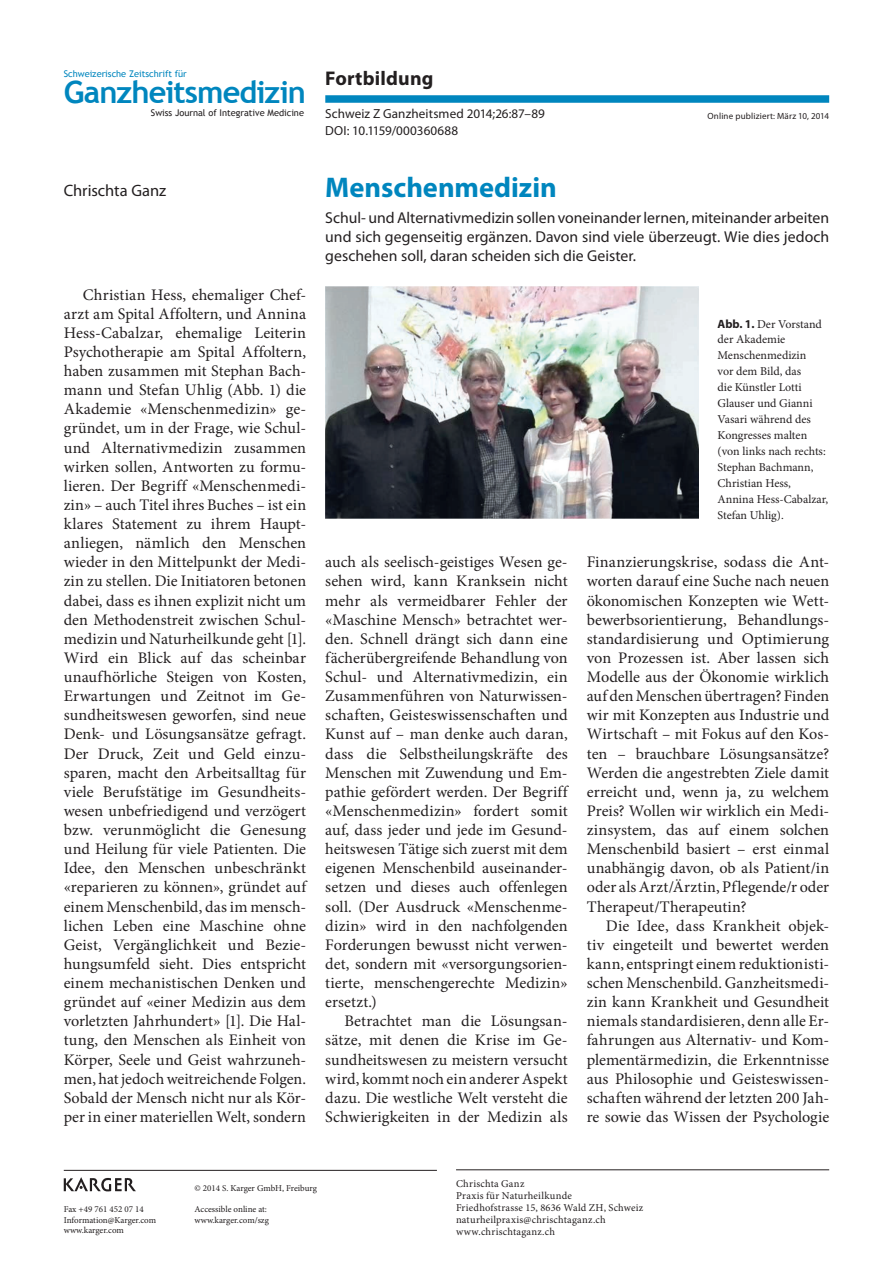
<style>
.page{position:relative;width:893px;height:1263px;background:#fff}
.page>*{position:absolute;margin:0;border:0;box-sizing:border-box;transform-origin:0 0}
.t1{font:700 30.75px "Trebuchet MS";letter-spacing:-.03em;color:#0086be}
.t2{font:700 28.5px "Myriad Pro";color:#0086be}
.t3{font:700 19.8px "Myriad Pro";letter-spacing:.01em;color:#231f20}
.t4{font:16.5px "Myriad Pro";letter-spacing:-.005em;color:#231f20}
.t5{font:16.2px/19px "Minion Pro";color:#231f20;text-align:justify}
.t6{font:15.75px/19px "Myriad Pro";color:#231f20;text-align:justify}
.t7{font:13.2px/17px "Myriad Pro";letter-spacing:.01em;color:#231f20}
.t8{font:12px/15.9px "Minion Pro";color:#231f20}
.t9{font:10.5px/12px "Minion Pro";letter-spacing:.02em;color:#231f20}
.t10{font:9.15px "Trebuchet MS";color:#231f20}
.t11{font:9.15px "Trebuchet MS";color:#0086be}
.t12{font:9px/10.5px "Minion Pro";color:#231f20}
.t13{font:9px "Myriad Pro";letter-spacing:.02em;color:#231f20}
.s1{font-family:"Myriad Pro";font-weight:700}
</style>
<div class="page">
<img style="left:64px;top:1177px;width:71px;height:15px">
<hr style="left:64px;top:1170px;width:373px;height:1px;background:#231f20">
<div style="left:325px;top:95px;width:504px;height:8px;background:#0086be"></div>
<hr style="left:456px;top:1169px;width:373px;height:1px;background:#231f20">
<img style="left:325px;top:287px;width:373px;height:231px">
<p class="t11" style="left:64px;top:68px;width:125px">Schweizerische Zeitschrift für</p>
<h1 class="t1" style="left:64px;top:73px;width:244px">Ganzheitsmedizin</h1>
<p class="t10" style="left:151px;top:107px;width:155px">Swiss Journal of Integrative Medicine</p>
<p class="t4" style="left:64px;top:181px;width:104px">Chrischta Ganz</p>
<p class="t5" style="left:64px;top:285px;width:244px;text-indent:19px">Christian Hess, ehemaliger Chef&shy;arzt am Spital Affoltern, und Annina Hess-Cabalzar, ehemalige Leiterin Psychotherapie am Spital Affoltern, haben zusammen mit Stephan Bach&shy;mann und Stefan Uhlig (Abb. 1) die Akademie «Menschenmedizin» ge&shy;gründet, um in der Frage, wie Schul&shy;und Alternativmedizin zusammen wirken sollen, Antworten zu formu&shy;lieren. Der Begriff «Menschenmedi&shy;zin» – auch Titel ihres Buches – ist ein klares Statement zu ihrem Haupt&shy;anliegen, nämlich den Menschen wieder in den Mittelpunkt der Medi&shy;zin zu stellen. Die Initiatoren betonen dabei, dass es ihnen explizit nicht um den Methodenstreit zwischen Schul&shy;medizin und Naturheilkunde geht [1].<br>Wird ein Blick auf das scheinbar unaufhörliche Steigen von Kosten, Erwartungen und Zeitnot im Ge&shy;sundheitswesen geworfen, sind neue Denk- und Lösungsansätze gefragt.<br>Der Druck, Zeit und Geld einzu&shy;sparen, macht den Arbeitsalltag für viele Berufstätige im Gesundheits&shy;wesen unbefriedigend und verzögert bzw. verunmöglicht die Genesung und Heilung für viele Patienten. Die Idee, den Menschen unbeschränkt «reparieren zu können», gründet auf einem Menschenbild, das im mensch&shy;lichen Leben eine Maschine ohne Geist, Vergänglichkeit und Bezie&shy;hungsumfeld sieht. Dies entspricht einem mechanistischen Denken und gründet auf «einer Medizin aus dem vorletzten Jahrhundert» [1]. Die Hal&shy;tung, den Menschen als Einheit von Körper, Seele und Geist wahrzuneh&shy;men, hat jedoch weitreichende Folgen.<br>Sobald der Mensch nicht nur als Kör&shy;per in einer materiellen Welt, sondern</p>
<p class="t3" style="left:325px;top:65px;width:110px">Fortbildung</p>
<p class="t7" style="left:325px;top:105px;width:221px">Schweiz Z Ganzheitsmed 2014;26:87–89<br>DOI: 10.1159/000360688</p>
<p class="t13" style="left:707px;top:110px;width:123px">Online publiziert: März 10, 2014</p>
<h2 class="t2" style="left:325px;top:168px;width:233px">Menschenmedizin</h2>
<p class="t6" style="left:325px;top:208px;width:505px">Schul- und Alternativmedizin sollen voneinander lernen, miteinander arbeiten und sich gegenseitig ergänzen. Davon sind viele überzeugt. Wie dies jedoch geschehen soll, daran scheiden sich die Geister.</p>
<p class="t5" style="left:325px;top:553px;width:244px">auch als seelisch-geistiges Wesen ge&shy;sehen wird, kann Kranksein nicht mehr als vermeidbarer Fehler der «Maschine Mensch» betrachtet wer&shy;den. Schnell drängt sich dann eine fächerübergreifende Behandlung von Schul- und Alternativmedizin, ein Zusammenführen von Naturwissen&shy;schaften, Geisteswissenschaften und Kunst auf – man denke auch daran, dass die Selbstheilungskräfte des Menschen mit Zuwendung und Em&shy;pathie gefördert werden. Der Begriff «Menschenmedizin» fordert somit auf, dass jeder und jede im Gesund&shy;heitswesen Tätige sich zuerst mit dem eigenen Menschenbild auseinander&shy;setzen und dieses auch offenlegen soll. (Der Ausdruck «Menschenme&shy;dizin» wird in den nachfolgenden Forderungen bewusst nicht verwen&shy;det, sondern mit «versorgungsorien&shy;tierte, menschengerechte Medizin» ersetzt.)</p>
<p class="t5" style="left:325px;top:1012px;width:244px;text-indent:19px">Betrachtet man die Lösungsan&shy;sätze, mit denen die Krise im Ge&shy;sundheitswesen zu meistern versucht wird, kommt noch ein anderer Aspekt dazu. Die westliche Welt versteht die Schwierigkeiten in der Medizin als</p>
<p class="t8" style="left:718px;top:316px;width:112px"><span class="s1">Abb. 1.</span> Der Vorstand der Akademie<br>Menschenmedizin<br>vor dem Bild, das<br>die Künstler Lotti<br>Glauser und Gianni<br>Vasari während des<br>Kongresses malten (von links nach rechts:<br>Stephan Bachmann,<br>Christian Hess,<br>Annina Hess-Cabalzar,<br>Stefan Uhlig).</p>
<p class="t5" style="left:587px;top:553px;width:244px">Finanzierungskrise, sodass die Ant&shy;worten darauf eine Suche nach neuen ökonomischen Konzepten wie Wett&shy;bewerbsorientierung, Behandlungs&shy;standardisierung und Optimierung von Prozessen ist. Aber lassen sich Modelle aus der Ökonomie wirklich auf den Menschen übertragen? Finden wir mit Konzepten aus Industrie und Wirtschaft – mit Fokus auf den Kos&shy;ten – brauchbare Lösungsansätze?<br>Werden die angestrebten Ziele damit erreicht und, wenn ja, zu welchem Preis? Wollen wir wirklich ein Medi&shy;zinsystem, das auf einem solchen Menschenbild basiert – erst einmal unabhängig davon, ob als Patient/in oder als Arzt/Ärztin, Pflegende/r oder Therapeut/Therapeutin?</p>
<p class="t5" style="left:587px;top:916px;width:244px;text-indent:19px">Die Idee, dass Krankheit objek&shy;tiv eingeteilt und bewertet werden kann, entspringt einem reduktionisti&shy;schen Menschenbild. Ganzheitsmedi&shy;zin kann Krankheit und Gesundheit niemals standardisieren, denn alle Er&shy;fahrungen aus Alternativ- und Kom&shy;plementärmedizin, die Erkenntnisse aus Philosophie und Geisteswissen&shy;schaften während der letzten 200 Jah&shy;re sowie das Wissen der Psychologie</p>
<p class="t12" style="left:64px;top:1204px;width:94px">Fax +49 761 452 07 14<br>Information@Karger.com www.karger.com</p>
<p class="t12" style="left:195px;top:1183px;width:124px">© 2014 S. Karger GmbH, Freiburg</p>
<p class="t12" style="left:195px;top:1204px;width:76px">Accessible online at: www.karger.com/szg</p>
<p class="t9" style="left:456px;top:1178px;width:189px">Chrischta Ganz<br>Praxis für Naturheilkunde<br>Friedhofstrasse 15, 8636 Wald ZH, Schweiz naturheilpraxis@chrischtaganz.ch www.chrischtaganz.ch</p>
</div>
